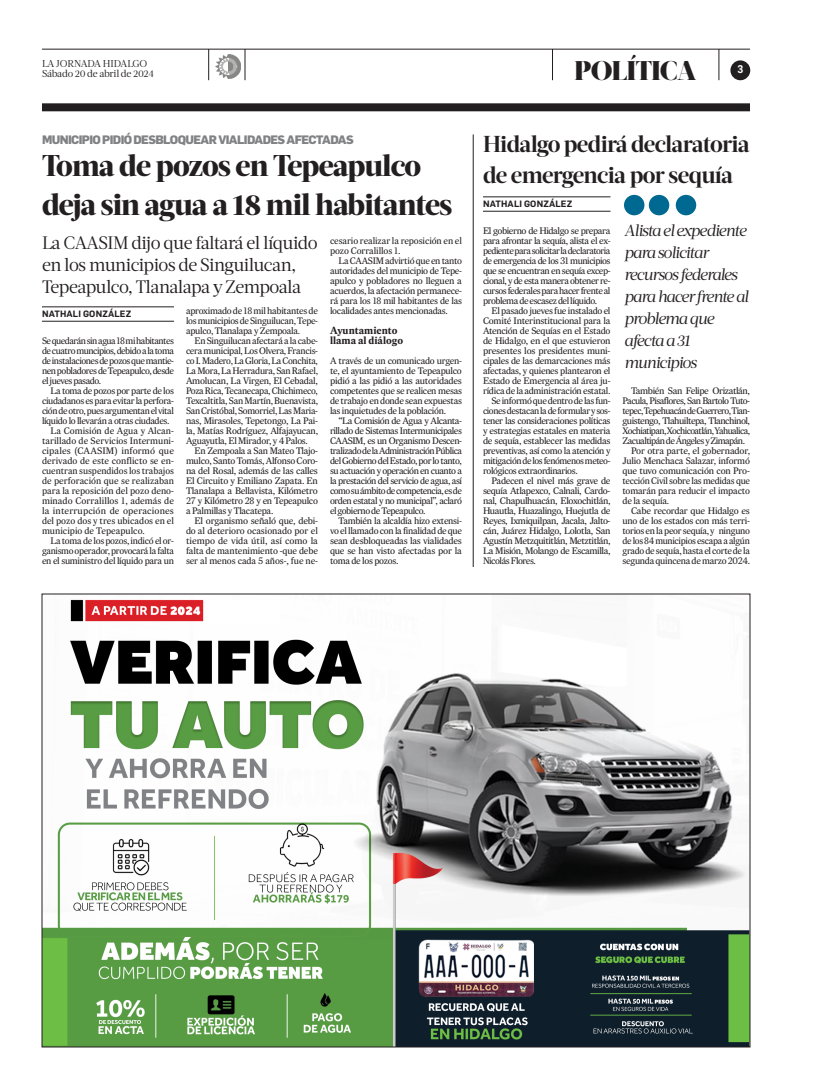
<style>
.page{position:relative;width:822px;height:1089px;background:#fff}
.page>*{position:absolute;margin:0;border:0;box-sizing:border-box;transform-origin:0 0}
.CABEZA_22{font:800 30px "Acta Headline";letter-spacing:-.03em;color:#231f20}
.SECCION{font:900 27px "Acta Display";letter-spacing:-.02em;color:#231f20}
.CABEZA_22-2{font:700 23px "Acta Headline";letter-spacing:-.03em;color:#231f20}
.SUMARIO_17{font:18px/22px "Acta Deck";letter-spacing:-.03em;color:#231f20}
.DESTACADO_DE_NOTA{font:italic 16px/22px "Acta Deck";letter-spacing:-.06em;color:#231f20}
.BALAZO_14{font:800 12px "Flama";letter-spacing:-.05em;color:#808285}
.NUMERO_PAGINA{font:600 11px "Flama Semicond";color:#fff}
.SUBTITULOS_BODY_TEXT{font:700 10.5px/10px "Expresso Tx";color:#231f20}
.FECHA_SUPERIOR{font:10px "Acta Deck";letter-spacing:-.025em;color:#231f20}
.LA_JORNADA{font:10px "Acta Deck";letter-spacing:-.01em;color:#231f20}
.BODY_TEXT{font:9.5px/10px "Expresso Tx";letter-spacing:-.03em;color:#231f20;text-align:justify}
.BODY_TEXT-2{font:9.5px/10px "Expresso Tx";letter-spacing:-.01em;color:#231f20}
.CREDITO_COLUMNA{font:600 9px "Flama";letter-spacing:.02em;color:#231f20}
</style>
<div class="page">
<hr style="left:42px;top:307px;width:132px;height:1px;background:#231f20">
<hr style="left:42px;top:321px;width:132px;height:1px;background:#231f20">
<hr style="left:42px;top:49px;width:708px;height:1px;background:#231f20">
<div style="left:730px;top:60px;width:20px;height:20px;background:#231f20;border-radius:50%"></div>
<hr style="left:209px;top:49px;width:1px;height:31px;background:#231f20">
<hr style="left:245px;top:49px;width:1px;height:31px;background:#231f20">
<div style="left:42px;top:103px;width:708px;height:8px;background:#231f20"></div>
<hr style="left:552px;top:49px;width:1px;height:31px;background:#231f20">
<hr style="left:719px;top:49px;width:1px;height:31px;background:#231f20">
<img style="left:215px;top:54px;width:26px;height:25px">
<img style="left:44px;top:599px;width:704px;height:446px">
<div style="left:207px;top:600px;width:73px;height:24px;background:#fff"></div>
<hr style="left:473px;top:134px;width:1px;height:433px;background:#231f20">
<hr style="left:483px;top:197px;width:127px;height:1px;background:#231f20">
<hr style="left:483px;top:211px;width:127px;height:1px;background:#231f20">
<div style="left:624px;top:195px;width:20px;height:20px;background:#006991;border-radius:50%"></div>
<div style="left:649px;top:195px;width:20px;height:20px;background:#006991;border-radius:50%"></div>
<div style="left:676px;top:195px;width:20px;height:20px;background:#006991;border-radius:50%"></div>
<p class="LA_JORNADA" style="left:42px;top:58px;width:107px">LA JORNADA HIDALGO</p>
<p class="FECHA_SUPERIOR" style="left:42px;top:68px;width:113px">Sábado 20 de abril de 2024</p>
<p class="BALAZO_14" style="left:42px;top:130px;width:313px">MUNICIPIO PIDIÓ DESBLOQUEAR VIALIDADES AFECTADAS</p>
<p class="CABEZA_22" style="left:42px;top:147px;width:381px">Toma de pozos en Tepeapulco</p>
<p class="CABEZA_22" style="left:42px;top:186px;width:412px">deja sin agua a 18 mil habitantes</p>
<p class="SUMARIO_17" style="left:42px;top:232px;width:277px">La CAASIM dijo que faltará el líquido en los municipios de Singuilucan,<br>Tepeapulco, Tlanalapa y Zempoala</p>
<p class="BODY_TEXT-2" style="left:330px;top:236px;width:133px">cesario realizar la reposición en el pozo Corralillos 1.</p>
<p class="BODY_TEXT" style="left:330px;top:256px;width:134px;text-indent:9px">La CAASIM advirtió que en tanto autoridades del municipio de Tepe&shy;apulco y pobladores no lleguen a acuerdos, la afectación permanece&shy;rá para los 18 mil habitantes de las localidades antes mencionadas.</p>
<p class="SUBTITULOS_BODY_TEXT" style="left:330px;top:325px;width:75px">Ayuntamiento llama al diálogo</p>
<p class="BODY_TEXT" style="left:330px;top:356px;width:134px">A través de un comunicado urgen&shy;te, el ayuntamiento de Tepeapulco pidió a las pidió a las autoridades competentes que se realicen mesas de trabajo en donde sean expuestas las inquietudes de la población.</p>
<p class="BODY_TEXT" style="left:330px;top:416px;width:134px;text-indent:9px">“La Comisión de Agua y Alcanta&shy;rillado de Sistemas Intermunicipales CAASIM, es un Organismo Descen&shy;tralizado de la Administración Pública del Gobierno del Estado, por lo tanto, su actuación y operación en cuanto a la prestación del servicio de agua, así como su ámbito de competencia, es de orden estatal y no municipal”, aclaró el gobierno de Tepeapulco.</p>
<p class="BODY_TEXT" style="left:330px;top:516px;width:134px;text-indent:9px">También la alcaldía hizo extensi&shy;vo el llamado con la finalidad de que sean desbloqueadas las vialidades que se han visto afectadas por la toma de los pozos.</p>
<p class="BODY_TEXT" style="left:186px;top:306px;width:134px">aproximado de 18 mil habitantes de los municipios de Singuilucan, Tepe&shy;apulco, Tlanalapa y Zempoala.</p>
<p class="BODY_TEXT" style="left:186px;top:336px;width:134px;text-indent:9px">En Singuilucan afectará a la cabe&shy;cera municipal, Los Olvera, Francis&shy;co I. Madero, La Gloria, La Conchita, La Mora, La Herradura, San Rafael, Amolucan, La Virgen, El Cebadal, Poza Rica, Tecanecapa, Chichimeco, Texcaltitla, San Martín, Buenavista, San Cristóbal, Somorriel, Las Maria&shy;nas, Mirasoles, Tepetongo, La Pai&shy;la, Matías Rodríguez, Alfajayucan, Aguayutla, El Mirador, y 4 Palos.</p>
<p class="BODY_TEXT" style="left:186px;top:446px;width:134px;text-indent:9px">En Zempoala a San Mateo Tlajo&shy;mulco, Santo Tomás, Alfonso Coro&shy;na del Rosal, además de las calles El Circuito y Emiliano Zapata. En Tlanalapa a Bellavista, Kilómetro 27 y Kilómetro 28 y en Tepeapulco a Palmillas y Tlacatepa.</p>
<p class="BODY_TEXT" style="left:186px;top:516px;width:134px;text-indent:9px">El organismo señaló que, debi&shy;do al deterioro ocasionado por el tiempo de vida útil, así como la falta de mantenimiento -que debe ser al menos cada 5 años-, fue ne-</p>
<p class="CREDITO_COLUMNA" style="left:42px;top:307px;width:91px">NATHALI GONZÁLEZ</p>
<p class="BODY_TEXT" style="left:42px;top:336px;width:134px">Se quedarán sin agua 18 mi habitantes de cuatro muncipios, debido a la toma de instalaciones de pozos que mantie&shy;nen pobladores de Tepeapulco, desde el jueves pasado.</p>
<p class="BODY_TEXT" style="left:42px;top:386px;width:134px;text-indent:9px">La toma de pozos por parte de los ciudadanos es para evitar la perfora&shy;ción de otro, pues argumentan el vital líquido lo llevarán a otras ciudades.</p>
<p class="BODY_TEXT" style="left:42px;top:426px;width:134px;text-indent:9px">La Comisión de Agua y Alcan&shy;tarillado de Servicios Intermuni&shy;cipales (CAASIM) informó que derivado de este conflicto se en&shy;cuentran suspendidos los trabajos de perforación que se realizaban para la reposición del pozo deno&shy;minado Corralillos 1, además de la interrupción de operaciones del pozo dos y tres ubicados en el municipio de Tepeapulco.</p>
<p class="BODY_TEXT" style="left:42px;top:536px;width:134px;text-indent:9px">La toma de los pozos, indicó el or&shy;ganismo operador, provocará la falta en el suministro del líquido para un</p>
<p class="SECCION" style="left:575px;top:54px;width:123px">POLÍTICA</p>
<p class="NUMERO_PAGINA" style="left:737px;top:62px;width:7px">3</p>
<p class="CABEZA_22-2" style="left:483px;top:130px;width:268px">Hidalgo pedirá declaratoria</p>
<p class="CABEZA_22-2" style="left:483px;top:161px;width:252px">de emergencia por sequía</p>
<p class="DESTACADO_DE_NOTA" style="left:624px;top:219px;width:126px">Alista el expediente para solicitar recursos federales para hacer frente al problema que afecta a 31 municipios</p>
<p class="CREDITO_COLUMNA" style="left:483px;top:197px;width:91px">NATHALI GONZÁLEZ</p>
<p class="BODY_TEXT" style="left:483px;top:226px;width:129px">El gobierno de Hidalgo se prepara para afrontar la sequía, alista el ex&shy;pediente para solicitar la declaratoria de emergencia de los 31 municipios que se encuentran en sequía excep&shy;cional, y de esta manera obtener re&shy;cursos federales para hacer frente al problema de escasez del líquido.</p>
<p class="BODY_TEXT" style="left:483px;top:306px;width:129px;text-indent:9px">El pasado jueves fue instalado el Comité Interinstitucional para la Atención de Sequías en el Estado de Hidalgo, en el que estuvieron presentes los presidentes muni&shy;cipales de las demarcaciones más afectadas, y quienes plantearon el Estado de Emergencia al área ju&shy;rídica de la administración estatal.</p>
<p class="BODY_TEXT" style="left:483px;top:396px;width:129px;text-indent:9px">Se informó que dentro de las fun&shy;ciones destacan la de formular y sos&shy;tener las consideraciones políticas y estrategias estatales en materia de sequía, establecer las medidas preventivas, así como la atención y mitigación de los fenómenos meteo&shy;rológicos extraordinarios.</p>
<p class="BODY_TEXT" style="left:483px;top:476px;width:129px;text-indent:9px">Padecen el nivel más grave de sequía Atlapexco, Calnali, Cardo&shy;nal, Chapulhuacán, Eloxochitlán, Huautla, Huazalingo, Huejutla de Reyes, Ixmiquilpan, Jacala, Jalto&shy;cán, Juárez Hidalgo, Lolotla, San Agustín Metzquititlán, Metztitlán, La Misión, Molango de Escamilla, Nicolás Flores.</p>
<p class="BODY_TEXT" style="left:622px;top:386px;width:129px;text-indent:9px">También San Felipe Orizatlán, Pacula, Pisaflores, San Bartolo Tuto&shy;tepec, Tepehuacán de Guerrero, Tian&shy;guistengo, Tlahuiltepa, Tlanchinol, Xochiatipan, Xochicoatlán, Yahualica, Zacualtipán de Ángeles y Zimapán.</p>
<p class="BODY_TEXT" style="left:622px;top:446px;width:129px;text-indent:9px">Por otra parte, el gobernador, Julio Menchaca Salazar, informó que tuvo comunicación con Pro&shy;tección Civil sobre las medidas que tomarán para reducir el impacto de la sequía.</p>
<p class="BODY_TEXT" style="left:622px;top:506px;width:129px;text-indent:9px">Cabe recordar que Hidalgo es uno de los estados con más terri&shy;torios en la peor sequía, y ninguno de los 84 municipios escapa a algún grado de sequía, hasta el corte de la segunda quincena de marzo 2024.</p>
</div>
